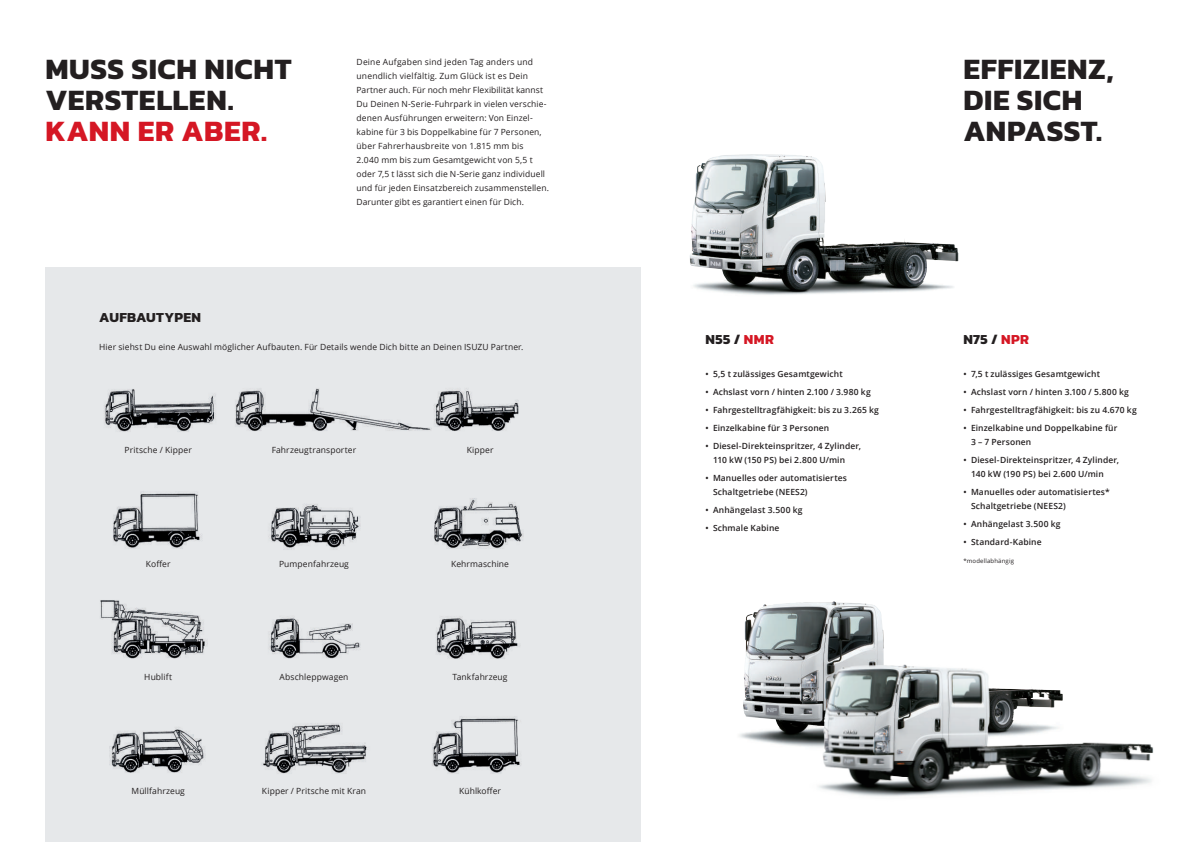
<style>
.page{position:relative;width:1191px;height:842px;background:#fff}
.page>*{position:absolute;margin:0;border:0;box-sizing:border-box;transform-origin:0 0}
.t1{font:700 30px/31px "Kanit";letter-spacing:.02em;color:#231f20}
.t2{font:700 30px "Kanit";letter-spacing:.02em;color:#d51724}
.t3{font:700 14px "Kanit";letter-spacing:.02em;color:#231f20}
.t4{font:8.5px/14px "Open Sans";letter-spacing:.015em;color:#231f20}
.t5{font:600 8.5px/14px "Open Sans";letter-spacing:.015em;color:#231f20}
.t6{font:6px "Open Sans";letter-spacing:.025em;color:#231f20}
.s1{color:#d51724}
</style>
<div class="page">
<div style="left:45px;top:267px;width:596px;height:575px;background:#e6e8ea"></div>
<img style="left:690px;top:154px;width:268px;height:141px">
<img style="left:743px;top:603px;width:53px;height:126px">
<img style="left:796px;top:601px;width:358px;height:196px">
<img style="left:104px;top:389px;width:112px;height:43px">
<img style="left:235px;top:388px;width:191px;height:43px">
<img style="left:434px;top:498px;width:90px;height:51px">
<img style="left:268px;top:504px;width:93px;height:46px">
<img style="left:426px;top:390px;width:93px;height:41px">
<img style="left:100px;top:600px;width:108px;height:59px">
<img style="left:269px;top:617px;width:92px;height:42px">
<img style="left:436px;top:617px;width:84px;height:42px">
<img style="left:110px;top:727px;width:94px;height:46px">
<img style="left:261px;top:723px;width:106px;height:51px">
<img style="left:432px;top:716px;width:89px;height:58px">
<img style="left:113px;top:491px;width:89px;height:58px">
<h1 class="t1" style="left:45px;top:53px;width:248px">MUSS SICH NICHT<br>VERSTELLEN.</h1>
<h1 class="t2" style="left:45px;top:108px;width:223px">KANN ER ABER.</h1>
<p class="t4" style="left:356px;top:55px;width:194px">Deine Aufgaben sind jeden Tag anders und unendlich vielfältig. Zum Glück ist es Dein Partner auch. Für noch mehr Flexibilität kannst Du Deinen N-Serie-Fuhrpark in vielen verschie&shy;denen Ausführungen erweitern: Von Einzel&shy;kabine für 3 bis Doppelkabine für 7 Personen, über Fahrerhausbreite von 1.815 mm bis<br>2.040 mm bis zum Gesamtgewicht von 5,5 t oder 7,5 t lässt sich die N-Serie ganz individuell und für jeden Einsatzbereich zusammenstellen.<br>Darunter gibt es garantiert einen für Dich.</p>
<h2 class="t3" style="left:99px;top:306px;width:103px">AUFBAUTYPEN</h2>
<p class="t4" style="left:99px;top:340px;width:426px">Hier siehst Du eine Auswahl möglicher Aufbauten. Für Details wende Dich bitte an Deinen ISUZU Partner.</p>
<p class="t4" style="left:125px;top:443px;width:69px">Pritsche / Kipper</p>
<p class="t4" style="left:272px;top:443px;width:86px">Fahrzeugtransporter</p>
<p class="t4" style="left:467px;top:443px;width:28px">Kipper</p>
<p class="t4" style="left:146px;top:556px;width:26px">Koffer</p>
<p class="t4" style="left:279px;top:556px;width:71px">Pumpenfahrzeug</p>
<p class="t4" style="left:451px;top:556px;width:59px">Kehrmaschine</p>
<p class="t4" style="left:144px;top:670px;width:29px">Hublift</p>
<p class="t4" style="left:280px;top:670px;width:70px">Abschleppwagen</p>
<p class="t4" style="left:452px;top:670px;width:56px">Tankfahrzeug</p>
<p class="t4" style="left:132px;top:783px;width:55px">Müllfahrzeug</p>
<p class="t4" style="left:262px;top:783px;width:106px">Kipper / Pritsche mit Kran</p>
<p class="t4" style="left:459px;top:783px;width:43px">Kühlkoffer</p>
<h2 class="t3" style="left:705px;top:328px;width:70px">N55 / <span class="s1">NMR</span></h2>
<p class="t5" style="left:705px;top:367px;width:139px">• 5,5 t zulässiges Gesamtgewicht</p>
<p class="t5" style="left:705px;top:385px;width:167px">• Achslast vorn / hinten 2.100 / 3.980 kg</p>
<p class="t5" style="left:705px;top:403px;width:175px">• Fahrgestelltragfähigkeit: bis zu 3.265 kg</p>
<p class="t5" style="left:705px;top:421px;width:125px">• Einzelkabine für 3 Personen</p>
<p class="t5" style="left:713px;top:439px;width:149px;text-indent:-8px">• Diesel-Direkteinspritzer, 4 Zylinder,<br>110 kW (150 PS) bei 2.800 U/min</p>
<p class="t5" style="left:713px;top:471px;width:135px;text-indent:-8px">• Manuelles oder automatisiertes<br>Schaltgetriebe (NEES2)</p>
<p class="t5" style="left:705px;top:503px;width:99px">• Anhängelast 3.500 kg</p>
<p class="t5" style="left:705px;top:521px;width:76px">• Schmale Kabine</p>
<h1 class="t1" style="left:963px;top:53px;width:152px">EFFIZIENZ,<br>DIE SICH<br>ANPASST.</h1>
<h2 class="t3" style="left:963px;top:328px;width:67px">N75 / <span class="s1">NPR</span></h2>
<p class="t5" style="left:963px;top:366px;width:138px">• 7,5 t zulässiges Gesamtgewicht</p>
<p class="t5" style="left:963px;top:384px;width:167px">• Achslast vorn / hinten 3.100 / 5.800 kg</p>
<p class="t5" style="left:963px;top:402px;width:175px">• Fahrgestelltragfähigkeit: bis zu 4.670 kg</p>
<p class="t5" style="left:971px;top:420px;width:148px;text-indent:-8px">• Einzelkabine und Doppelkabine für<br>3 – 7 Personen</p>
<p class="t5" style="left:971px;top:452px;width:149px;text-indent:-8px">• Diesel-Direkteinspritzer, 4 Zylinder,<br>140 kW (190 PS) bei 2.600 U/min</p>
<p class="t5" style="left:971px;top:484px;width:140px;text-indent:-8px">• Manuelles oder automatisiertes*<br>Schaltgetriebe (NEES2)</p>
<p class="t5" style="left:963px;top:516px;width:99px">• Anhängelast 3.500 kg</p>
<p class="t5" style="left:963px;top:534px;width:80px">• Standard-Kabine</p>
<p class="t6" style="left:963px;top:556px;width:52px">*modellabhängig</p>
</div>
